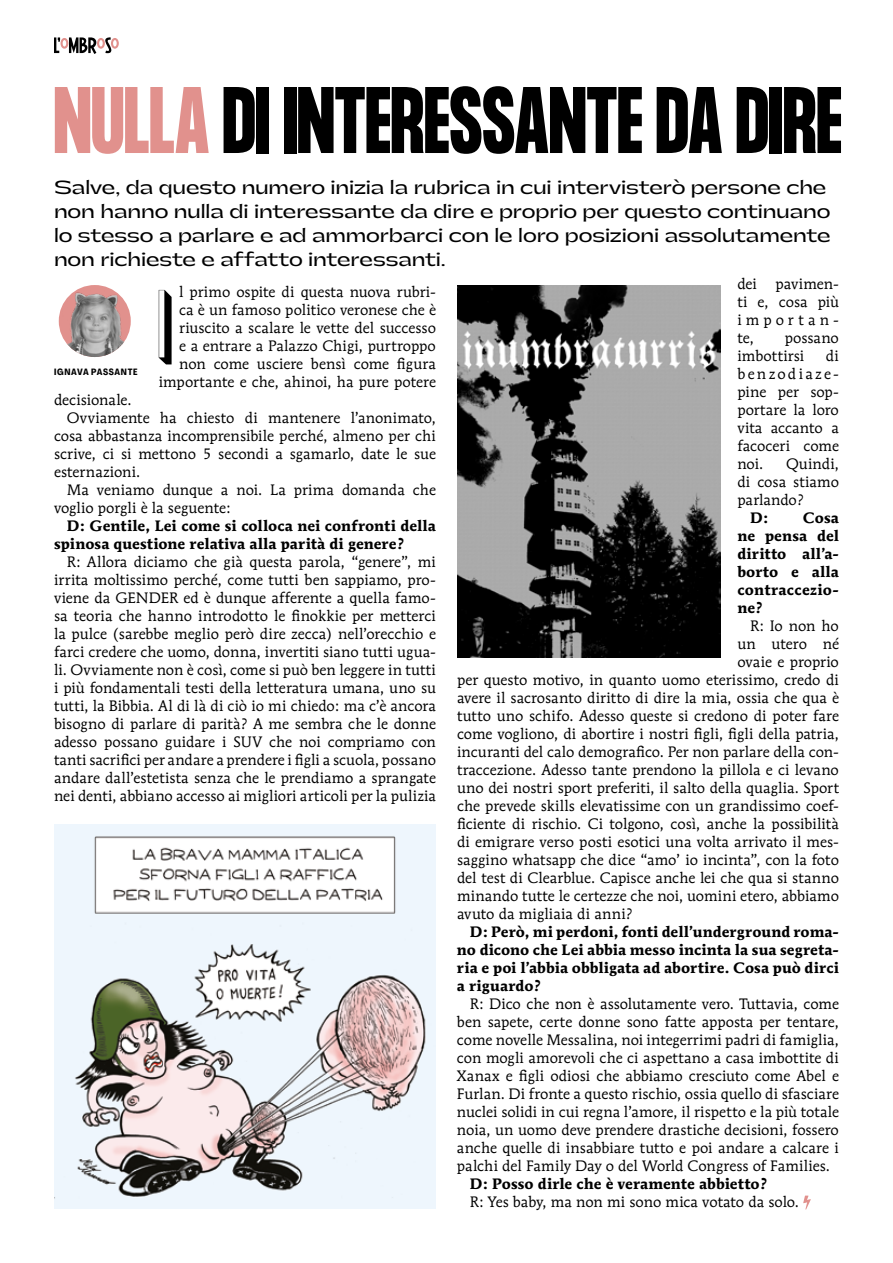
<style>
.page{position:relative;width:893px;height:1263px;background:#fff}
.page>*{position:absolute;margin:0;border:0;box-sizing:border-box;transform-origin:0 0}
.t1{font:103.5px "Great Shadow";color:#000}
.t2{font:700 82.5px "Formula Condensed";color:#000}
.t3{font:18px/24px "Gatwick";letter-spacing:-.005em;color:#000}
.t4{font:15px/18px "Mendoza Roman";letter-spacing:.005em;color:#000;text-align:justify}
.t5{font:700 15px/18px "Mendoza Roman";letter-spacing:.005em;color:#000;text-align:justify}
.t6{font:9px "Agrandir Variable";letter-spacing:.07em;color:#000}
.s1{color:#e1918d}
</style>
<div class="page">
<svg style="left:54px;top:37px;width:65px;height:17px"></svg>
<img style="left:457px;top:285px;width:263px;height:372px">
<img style="left:59px;top:285px;width:72px;height:72px;border-radius:36px">
<svg style="left:803px;top:1195px;width:8px;height:14px"></svg>
<img style="left:54px;top:825px;width:382px;height:384px">
<h2 class="t2" style="left:54px;top:71px;width:789px"><span class="s1">NULLA</span> DI INTERESSANTE DA DIRE</h2>
<p class="t3" style="left:54px;top:176px;width:778px">Salve, da questo numero inizia la rubrica in cui intervisterò persone che non hanno nulla di interessante da dire e proprio per questo continuano lo stesso a parlare e ad ammorbarci con le loro posizioni assolutamente non richieste e affatto interessanti.</p>
<p class="t6" style="left:54px;top:366px;width:85px">IGNAVA PASSANTE</p>
<p class="t4" style="left:159px;top:283px;width:279px;text-align:right">l primo ospite di questa nuova rubri-<br>ca è un famoso politico veronese che è riuscito a scalare le vette del successo<br>e a entrare a Palazzo Chigi, purtroppo non come usciere bensì come figura importante e che, ahinoi, ha pure potere</p>
<h1 class="t1" style="left:151px;top:267px;width:30px">I</h1>
<p class="t4" style="left:54px;top:391px;width:79px">decisionale.</p>
<p class="t4" style="left:67px;top:409px;width:371px">Ovviamente ha chiesto di mantenere l’anonimato,</p>
<p class="t4" style="left:54px;top:427px;width:383px">cosa abbastanza incomprensibile perché, almeno per chi</p>
<p class="t4" style="left:54px;top:445px;width:383px">scrive, ci si mettono 5 secondi a sgamarlo, date le sue</p>
<p class="t4" style="left:54px;top:463px;width:88px">esternazioni.</p>
<p class="t4" style="left:67px;top:481px;width:371px">Ma veniamo dunque a noi. La prima domanda che</p>
<p class="t4" style="left:54px;top:499px;width:178px">voglio porgli è la seguente:</p>
<p class="t5" style="left:54px;top:516px;width:383px;text-indent:13px">D: Gentile, Lei come si colloca nei confronti della spinosa questione relativa alla parità di genere?</p>
<p class="t4" style="left:54px;top:553px;width:383px;text-indent:13px">R: Allora diciamo che già questa parola, “genere”, mi irrita moltissimo perché, come tutti ben sappiamo, pro&shy;viene da GENDER ed è dunque afferente a quella famo&shy;sa teoria che hanno introdotto le finokkie per metterci la pulce (sarebbe meglio però dire zecca) nell’orecchio e farci credere che uomo, donna, invertiti siano tutti ugua&shy;li. Ovviamente non è così, come si può ben leggere in tutti i più fondamentali testi della letteratura umana, uno su tutti, la Bibbia. Al di là di ciò io mi chiedo: ma c’è ancora bisogno di parlare di parità? A me sembra che le donne adesso possano guidare i SUV che noi compriamo con tanti sacrifici per andare a prendere i figli a scuola, possano andare dall’estetista senza che le prendiamo a sprangate nei denti, abbiano accesso ai migliori articoli per la pulizia</p>
<p class="t4" style="left:737px;top:275px;width:103px">dei pavimen&shy;ti e, cosa più importan&shy;te,</p>
<p class="t4" style="left:737px;top:329px;width:103px;text-indent:48px">possano imbottirsi</p>
<p class="t4" style="left:737px;top:347px;width:103px;text-indent:89px">di benzodiaze&shy;pine per sop&shy;portare la loro vita accanto a facoceri come noi.</p>
<p class="t4" style="left:737px;top:455px;width:103px;text-indent:49px">Quindi, di cosa stiamo parlando?</p>
<p class="t5" style="left:750px;top:509px;width:20px">D:</p>
<p class="t5" style="left:737px;top:509px;width:103px;text-indent:66px">Cosa ne pensa del diritto all’a&shy;borto e alla contraccezio&shy;ne?</p>
<p class="t4" style="left:750px;top:617px;width:90px">R: Io non ho</p>
<p class="t4" style="left:737px;top:635px;width:103px">un utero né</p>
<p class="t4" style="left:737px;top:653px;width:103px">ovaie e proprio</p>
<p class="t4" style="left:457px;top:671px;width:384px">per questo motivo, in quanto uomo eterissimo, credo di</p>
<p class="t4" style="left:457px;top:689px;width:383px">avere il sacrosanto diritto di dire la mia, ossia che qua è</p>
<p class="t4" style="left:457px;top:707px;width:383px">tutto uno schifo. Adesso queste si credono di poter fare</p>
<p class="t4" style="left:457px;top:725px;width:383px">come vogliono, di abortire i nostri figli, figli della patria,</p>
<p class="t4" style="left:457px;top:743px;width:383px">incuranti del calo demografico. Per non parlare della con-</p>
<p class="t4" style="left:457px;top:761px;width:383px">traccezione. Adesso tante prendono la pillola e ci levano</p>
<p class="t4" style="left:457px;top:779px;width:383px">uno dei nostri sport preferiti, il salto della quaglia. Sport</p>
<p class="t4" style="left:457px;top:797px;width:383px">che prevede skills elevatissime con un grandissimo coef-</p>
<p class="t4" style="left:457px;top:815px;width:383px">ficiente di rischio. Ci tolgono, così, anche la possibilità</p>
<p class="t4" style="left:457px;top:833px;width:383px">di emigrare verso posti esotici una volta arrivato il mes-</p>
<p class="t4" style="left:457px;top:851px;width:383px">saggino whatsapp che dice “amo’ io incinta”, con la foto</p>
<p class="t4" style="left:457px;top:869px;width:383px">del test di Clearblue. Capisce anche lei che qua si stanno</p>
<p class="t4" style="left:457px;top:887px;width:383px">minando tutte le certezze che noi, uomini etero, abbiamo</p>
<p class="t4" style="left:457px;top:905px;width:177px">avuto da migliaia di anni?</p>
<p class="t5" style="left:457px;top:923px;width:383px;text-indent:13px">D: Però, mi perdoni, fonti dell’underground roma&shy;no dicono che Lei abbia messo incinta la sua segreta&shy;ria e poi l’abbia obbligata ad abortire. Cosa può dirci a riguardo?</p>
<p class="t4" style="left:457px;top:995px;width:384px;text-indent:13px">R: Dico che non è assolutamente vero. Tuttavia, come ben sapete, certe donne sono fatte apposta per tentare, come novelle Messalina, noi integerrimi padri di famiglia, con mogli amorevoli che ci aspettano a casa imbottite di Xanax e figli odiosi che abbiamo cresciuto come Abel e Furlan. Di fronte a questo rischio, ossia quello di sfasciare nuclei solidi in cui regna l’amore, il rispetto e la più totale noia, un uomo deve prendere drastiche decisioni, fossero anche quelle di insabbiare tutto e poi andare a calcare i palchi del Family Day o del World Congress of Families.</p>
<p class="t5" style="left:470px;top:1175px;width:299px">D: Posso dirle che è veramente abbietto?</p>
<p class="t4" style="left:470px;top:1193px;width:331px">R: Yes baby, ma non mi sono mica votato da solo.</p>
</div>
